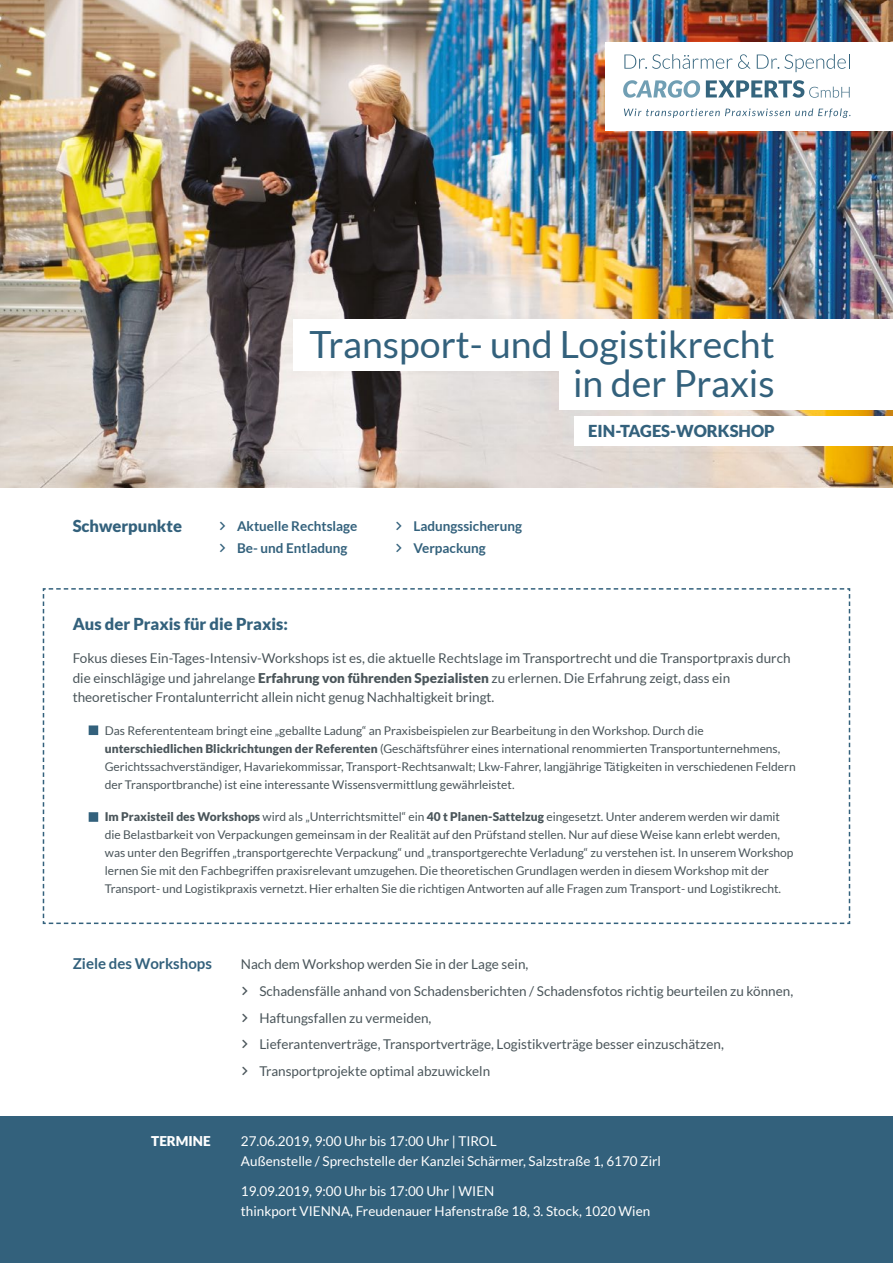
<style>
.page{position:relative;width:893px;height:1263px;background:#fff}
.page>*{position:absolute;margin:0;border:0;box-sizing:border-box;transform-origin:0 0}
.t1{font:37.5px/39px "Lato";color:#33617c;text-align:right}
.t2{font:900 16.5px "Lato";color:#33617c}
.t3{font:700 15px "Lato";color:#33617c}
.t4{font:13.5px/26.5px "Lato";color:#4a555a}
.t5{font:13.5px/19.5px "Lato";color:#fff}
.t6{font:700 13.5px/22.5px "Lato";color:#33617c}
.t7{font:900 13.5px "Lato";color:#fff}
.t8{font:12px/18px "Lato";color:#4a555a}
.s1{font-weight:900}
</style>
<div class="page">
<div style="left:0;top:1117px;width:893px;height:146px;background:#33617c"></div>
<img style="left:0;top:0;width:893px;height:488px">
<svg style="left:42px;top:588px;width:809px;height:337px"></svg>
<div style="left:605px;top:43px;width:288px;height:88px;background:#fff"></div>
<svg style="left:624px;top:108px;width:226px;height:10px"></svg>
<svg style="left:624px;top:54px;width:108px;height:15px"></svg>
<svg style="left:738px;top:54px;width:13px;height:15px"></svg>
<svg style="left:757px;top:54px;width:93px;height:18px"></svg>
<svg style="left:623px;top:80px;width:77px;height:17px"></svg>
<svg style="left:706px;top:80px;width:144px;height:17px"></svg>
<div style="left:559px;top:358px;width:334px;height:52px;background:#fff"></div>
<div style="left:293px;top:320px;width:600px;height:51px;background:#fff"></div>
<div style="left:575px;top:416px;width:318px;height:29px;background:#fff"></div>
<div style="left:89px;top:725px;width:9px;height:10px;background:#33617c;border:2px solid #33617c"></div>
<div style="left:89px;top:812px;width:9px;height:10px;background:#33617c;border:2px solid #33617c"></div>
<h1 class="t1" style="left:309px;top:325px;width:467px">Transport- und Logistikrecht in der Praxis</h1>
<h2 class="t2" style="left:588px;top:421px;width:188px">EIN-TAGES-WORKSHOP</h2>
<h2 class="t2" style="left:73px;top:517px;width:111px">Schwerpunkte</h2>
<p class="t6" style="left:237px;top:514px;width:122px">Aktuelle Rechtslage<br>Be- und Entladung</p>
<p class="t6" style="left:413px;top:514px;width:110px">Ladungssicherung<br>Verpackung</p>
<h2 class="t2" style="left:73px;top:614px;width:217px">Aus der Praxis für die Praxis:</h2>
<p class="t4" style="left:73px;top:649px;width:719px;line-height:19.5px">Fokus dieses Ein-Tages-Intensiv-Workshops ist es, die aktuelle Rechtslage im Transportrecht und die Transportpraxis durch die einschlägige und jahrelange <span class="s1">Erfahrung von führenden Spezialisten</span> zu erlernen. Die Erfahrung zeigt, dass ein theoretischer Frontalunterricht allein nicht genug Nachhaltigkeit bringt.</p>
<p class="t8" style="left:105px;top:721px;width:692px">Das Referententeam bringt eine „geballte Ladung“ an Praxisbeispielen zur Bearbeitung in den Workshop. Durch die <span class="s1">unterschiedlichen Blickrichtungen der Referenten</span> (Geschäftsführer eines international renommierten Transportunternehmens, Gerichtssachverständiger, Havariekommissar, Transport-Rechtsanwalt; Lkw-Fahrer, langjährige Tätigkeiten in verschiedenen Feldern der Transportbranche) ist eine interessante Wissensvermittlung gewährleistet.</p>
<p class="t8" style="left:105px;top:808px;width:690px"><span class="s1">Im Praxisteil des Workshops</span> wird als „Unterrichtsmittel“ ein <span class="s1">40 t Planen-Sattelzug</span> eingesetzt. Unter anderem werden wir damit die Belastbarkeit von Verpackungen gemeinsam in der Realität auf den Prüfstand stellen. Nur auf diese Weise kann erlebt werden, was unter den Begriffen „transportgerechte Verpackung“ und „transportgerechte Verladung“ zu verstehen ist. In unserem Workshop lernen Sie mit den Fachbegriffen praxisrelevant umzugehen. Die theoretischen Grundlagen werden in diesem Workshop mit der Transport- und Logistikpraxis vernetzt. Hier erhalten Sie die richtigen Antworten auf alle Fragen zum Transport- und Logistikrecht.</p>
<p class="t3" style="left:73px;top:955px;width:141px">Ziele des Workshops</p>
<p class="t4" style="left:241px;top:951px;width:289px">Nach dem Workshop werden Sie in der Lage sein,</p>
<p class="t4" style="left:259px;top:978px;width:535px">Schadensfälle anhand von Schadensberichten / Schadensfotos richtig beurteilen zu können, Haftungsfallen zu vermeiden,<br>Lieferantenverträge, Transportverträge, Logistikverträge besser einzuschätzen, Transportprojekte optimal abzuwickeln</p>
<p class="t7" style="left:151px;top:1133px;width:61px">TERMINE</p>
<p class="t5" style="left:241px;top:1131px;width:422px">27.06.2019, 9:00 Uhr bis 17:00 Uhr | TIROL<br>Außenstelle / Sprechstelle der Kanzlei Schärmer, Salzstraße 1, 6170 Zirl</p>
<p class="t5" style="left:241px;top:1181px;width:411px">19.09.2019, 9:00 Uhr bis 17:00 Uhr | WIEN<br>thinkport VIENNA, Freudenauer Hafenstraße 18, 3. Stock, 1020 Wien</p>
</div>
